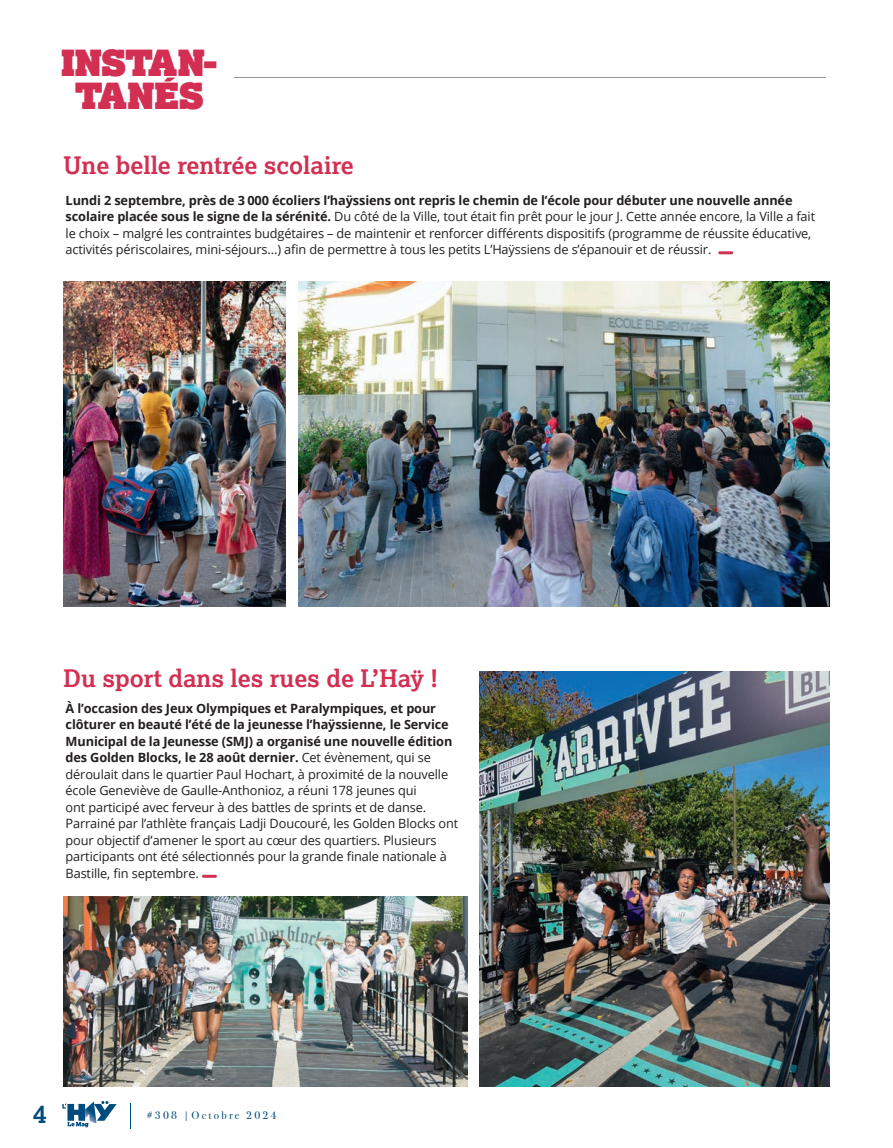
<style>
.page{position:relative;width:893px;height:1148px;background:#fff}
.page>*{position:absolute;margin:0;border:0;box-sizing:border-box;transform-origin:0 0}
.t1{font:35.85px/33px "Lexia Advertising";color:#d22f52;text-align:center}
.t2{font:700 25.05px "Lexia";color:#004c7f}
.t3{font:700 24px "Lexia";color:#d22f52}
.t4{font:12.75px/16.5px "Open Sans";letter-spacing:-.01em;color:#231f20}
.t5{font:11.1px "Bodoni Svty Two ITCTT";letter-spacing:.2em;color:#004c7f}
.s1{font-weight:700}
</style>
<div class="page">
<hr style="left:234px;top:77px;width:591px;height:1px;background:#939598">
<svg style="left:130px;top:1103px;width:1px;height:25px"></svg>
<svg style="left:62px;top:1101px;width:55px;height:26px"></svg>
<hr style="left:718px;top:251px;width:15px;height:3px;background:#d22f52;border-radius:2px">
<hr style="left:202px;top:874px;width:15px;height:3px;background:#d22f52;border-radius:2px">
<img style="left:298px;top:282px;width:531px;height:325px">
<img style="left:480px;top:671px;width:349px;height:414px">
<img style="left:63px;top:896px;width:404px;height:189px">
<img style="left:63px;top:282px;width:222px;height:324px">
<h1 class="t1" style="left:61px;top:45px;width:157px">INSTAN-<br>TANÉS</h1>
<h3 class="t3" style="left:63px;top:150px;width:291px">Une belle rentrée scolaire</h3>
<p class="t4" style="left:66px;top:191px;width:750px"><span class="s1">Lundi 2 septembre, près de 3 000 écoliers l’haÿssiens ont repris le chemin de l’école pour débuter une nouvelle année scolaire placée sous le signe de la sérénité.</span> Du côté de la Ville, tout était fin prêt pour le jour J. Cette année encore, la Ville a fait le choix – malgré les contraintes budgétaires – de maintenir et renforcer différents dispositifs (programme de réussite éducative, activités périscolaires, mini-séjours...) afin de permettre à tous les petits L’Haÿssiens de s’épanouir et de réussir.</p>
<h3 class="t3" style="left:63px;top:663px;width:376px">Du sport dans les rues de L’Haÿ !</h3>
<p class="t4" style="left:66px;top:699px;width:394px"><span class="s1">À l’occasion des Jeux Olympiques et Paralympiques, et pour clôturer en beauté l’été de la jeunesse l’haÿssienne, le Service Municipal de la Jeunesse (SMJ) a organisé une nouvelle édition des Golden Blocks, le 28 août dernier.</span> Cet évènement, qui se déroulait dans le quartier Paul Hochart, à proximité de la nouvelle école Geneviève de Gaulle-Anthonioz, a réuni 178 jeunes qui<br>ont participé avec ferveur à des battles de sprints et de danse.<br>Parrainé par l’athlète français Ladji Doucouré, les Golden Blocks ont pour objectif d’amener le sport au cœur des quartiers. Plusieurs participants ont été sélectionnés pour la grande finale nationale à Bastille, fin septembre.</p>
<h2 class="t2" style="left:33px;top:1098px;width:15px">4</h2>
<p class="t5" style="left:147px;top:1105px;width:131px">#308 |Octobre 2024</p>
</div>
